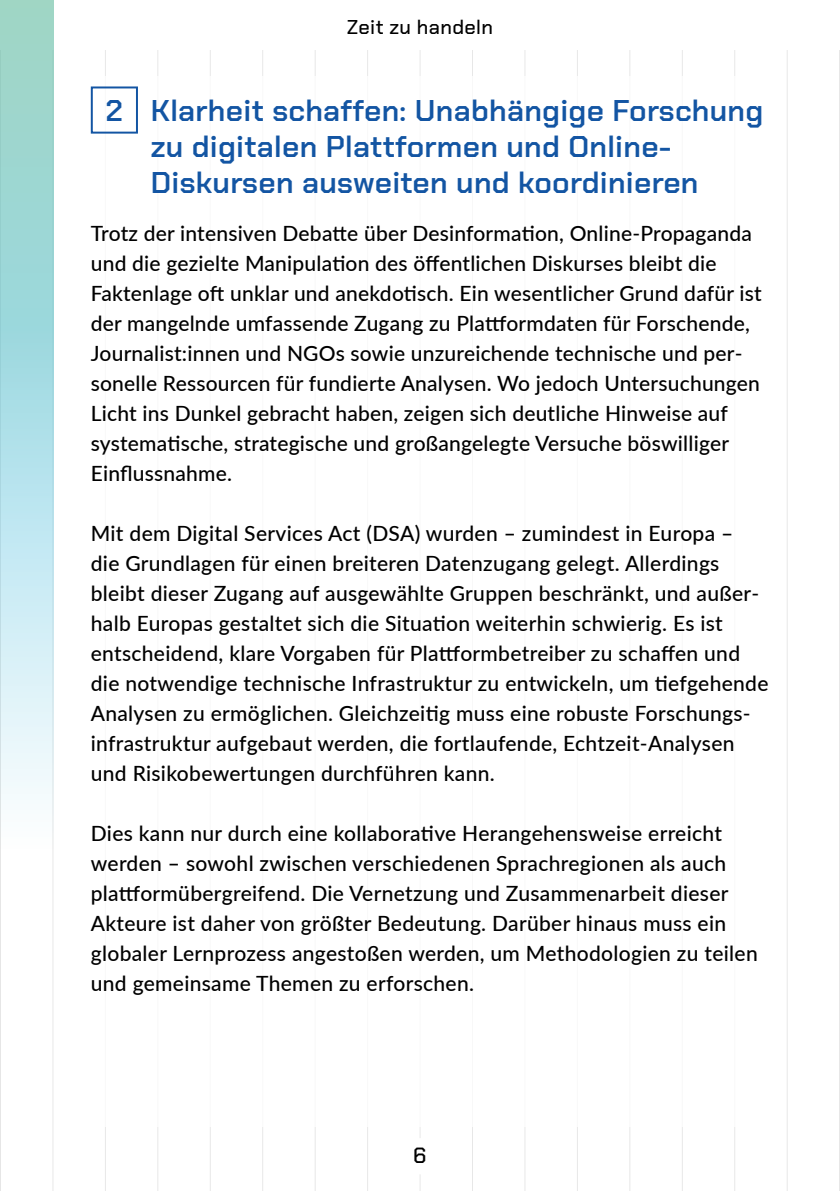
<style>
.page{position:relative;width:840px;height:1191px;background:#fff}
.page>*{position:absolute;margin:0;border:0;box-sizing:border-box;transform-origin:0 0}
.t1{font:600 30px/36px "Chakra Petch";letter-spacing:.01em;color:#1355a3}
.t2{font:500 22px "Chakra Petch";color:#000}
.t3{font:500 21px/30px "Lato";letter-spacing:.01em;color:#000}
.t4{font:500 20px "Chakra Petch";letter-spacing:.02em;color:#000}
</style>
<div class="page">
<hr style="left:105px;top:0;width:1px;height:1191px;background:#000">
<hr style="left:839px;top:0;width:1px;height:1191px;background:#000">
<hr style="left:838px;top:0;width:1px;height:1191px;background:#000">
<hr style="left:786px;top:0;width:1px;height:1191px;background:#000">
<hr style="left:733px;top:0;width:1px;height:1191px;background:#000">
<hr style="left:471px;top:0;width:1px;height:1191px;background:#000">
<hr style="left:419px;top:0;width:1px;height:1191px;background:#000">
<hr style="left:314px;top:0;width:1px;height:1191px;background:#000">
<hr style="left:576px;top:0;width:1px;height:1191px;background:#000">
<hr style="left:629px;top:0;width:1px;height:1191px;background:#000">
<hr style="left:681px;top:0;width:1px;height:1191px;background:#000">
<hr style="left:524px;top:0;width:1px;height:1191px;background:#000">
<hr style="left:367px;top:0;width:1px;height:1191px;background:#000">
<hr style="left:210px;top:0;width:1px;height:1191px;background:#000">
<hr style="left:157px;top:0;width:1px;height:1191px;background:#000">
<hr style="left:262px;top:0;width:1px;height:1191px;background:#000">
<hr style="left:52px;top:0;width:1px;height:1191px;background:#000">
<hr style="left:0;top:0;width:1px;height:1191px;background:#000">
<div style="left:90px;top:76px;width:681px;height:1050px;background:#fff"></div>
<div style="left:0;top:0;width:839px;height:50px;background:#fff"></div>
<div style="left:401px;top:1138px;width:37px;height:36px;background:#fff;border-radius:50%"></div>
<svg style="left:0;top:0;width:54px;height:871px;background:#bbe3e5"></svg>
<div style="left:91px;top:86px;width:47px;height:48px;border:2px solid #1355a3"></div>
<p class="t4" style="left:347px;top:15px;width:147px">Zeit zu handeln</p>
<h1 class="t1" style="left:151px;top:92px;width:613px;text-indent:-45px">2 Klarheit schaffen: Unabhängige Forschung zu digitalen Plattformen und Online-<br>Diskursen ausweiten und koordinieren</h1>
<p class="t3" style="left:91px;top:217px;width:672px">Trotz der intensiven Debatte über Desinformation, Online-Propaganda und die gezielte Manipulation des öffentlichen Diskurses bleibt die Faktenlage oft unklar und anekdotisch. Ein wesentlicher Grund dafür ist der mangelnde umfassende Zugang zu Plattformdaten für Forschende, Journalist:innen und NGOs sowie unzureichende technische und per&shy;sonelle Ressourcen für fundierte Analysen. Wo jedoch Untersuchungen Licht ins Dunkel gebracht haben, zeigen sich deutliche Hinweise auf systematische, strategische und großangelegte Versuche böswilliger Einflussnahme.</p>
<p class="t3" style="left:91px;top:517px;width:679px">Mit dem Digital Services Act (DSA) wurden – zumindest in Europa –<br>die Grundlagen für einen breiteren Datenzugang gelegt. Allerdings bleibt dieser Zugang auf ausgewählte Gruppen beschränkt, und außer&shy;halb Europas gestaltet sich die Situation weiterhin schwierig. Es ist entscheidend, klare Vorgaben für Plattformbetreiber zu schaffen und die notwendige technische Infrastruktur zu entwickeln, um tiefgehende Analysen zu ermöglichen. Gleichzeitig muss eine robuste Forschungs&shy;infrastruktur aufgebaut werden, die fortlaufende, Echtzeit-Analysen und Risikobewertungen durchführen kann.</p>
<p class="t3" style="left:91px;top:817px;width:668px">Dies kann nur durch eine kollaborative Herangehensweise erreicht werden – sowohl zwischen verschiedenen Sprachregionen als auch plattformübergreifend. Die Vernetzung und Zusammenarbeit dieser Akteure ist daher von größter Bedeutung. Darüber hinaus muss ein globaler Lernprozess angestoßen werden, um Methodologien zu teilen und gemeinsame Themen zu erforschen.</p>
<p class="t2" style="left:413px;top:1142px;width:15px">6</p>
</div>
